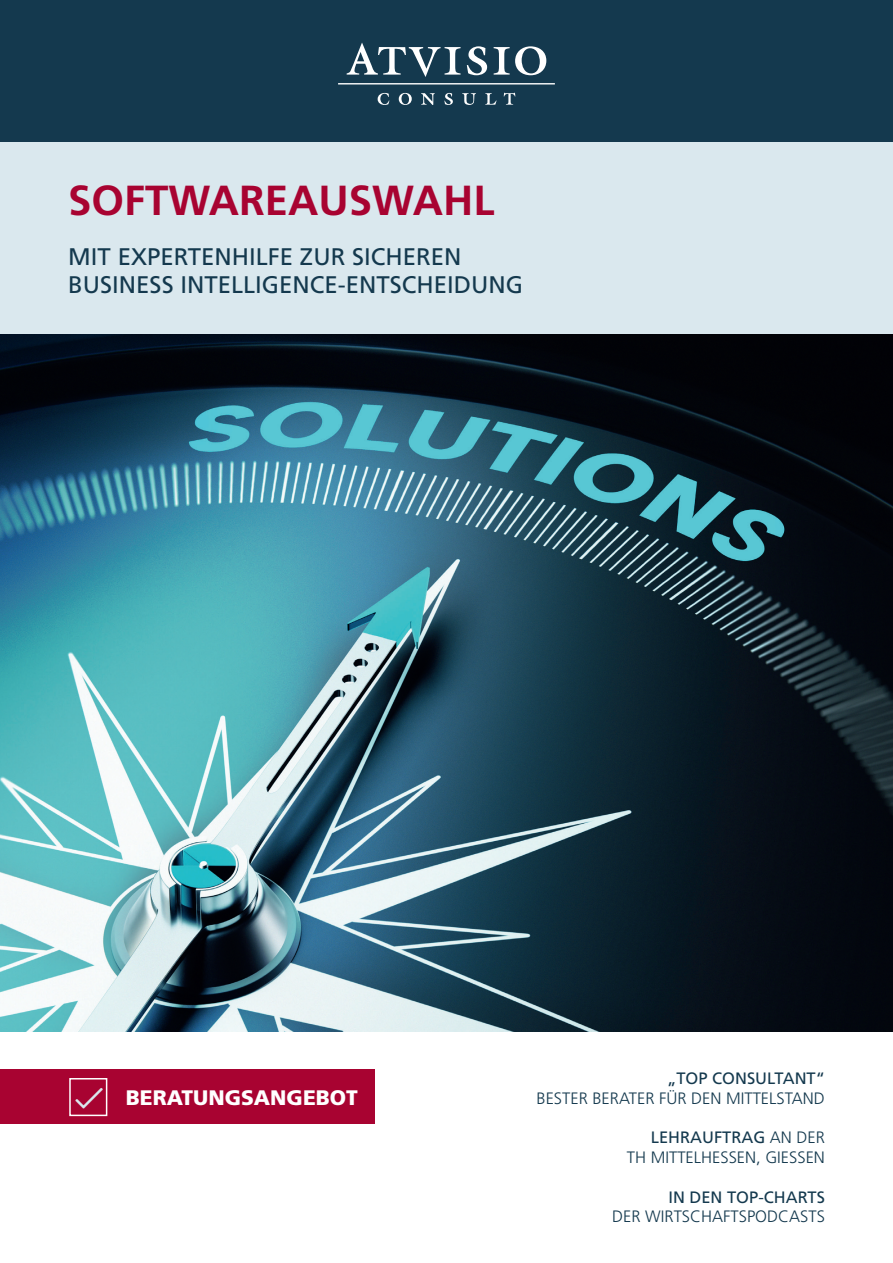
<style>
.page{position:relative;width:893px;height:1263px;background:#fff}
.page>*{position:absolute;margin:0;border:0;box-sizing:border-box;transform-origin:0 0}
.t1{font:700 42px "Frutiger LT Std";color:#a80331}
.t2{font:24px/28.8px "Frutiger LT Std";color:#14394e}
.t3{font:900 21px "Frutiger LT Std";color:#fff}
.t4{font:300 16.5px/19.8px "Frutiger LT Std";color:#14394e;text-align:right}
.t5{font:16.5px "Frutiger LT Std";color:#14394e}
.s1{color:#dae8ee}
.s2{font-weight:400}
</style>
<div class="page">
<img style="left:0;top:334px;width:893px;height:697px">
<div style="left:0;top:0;width:893px;height:142px;background:#14394e"></div>
<div style="left:0;top:142px;width:893px;height:192px;background:#dae8ee"></div>
<svg style="left:467px;top:46px;width:20px;height:29px"></svg>
<svg style="left:494px;top:46px;width:52px;height:29px"></svg>
<svg style="left:347px;top:43px;width:114px;height:34px"></svg>
<svg style="left:378px;top:93px;width:11px;height:12px"></svg>
<svg style="left:399px;top:93px;width:13px;height:12px"></svg>
<svg style="left:421px;top:93px;width:14px;height:12px"></svg>
<svg style="left:444px;top:93px;width:9px;height:12px"></svg>
<svg style="left:462px;top:93px;width:14px;height:12px"></svg>
<svg style="left:485px;top:93px;width:12px;height:12px"></svg>
<svg style="left:504px;top:93px;width:11px;height:12px"></svg>
<hr style="left:338px;top:83px;width:217px;height:1px;background:#fff">
<div style="left:0;top:1070px;width:374px;height:54px;background:#a80331"></div>
<div style="left:69px;top:1078px;width:38px;height:38px;border:2px solid #fff"></div>
<h1 class="t1" style="left:68px;top:176px;width:428px">SOFTWAREAUSWAHL</h1>
<h2 class="t2" style="left:68px;top:242px;width:456px">MIT EXPERTENHILFE ZUR SICHEREN<br>BUSINESS INTELLIGENCE-ENTSCHEIDUNG</h2>
<p class="t3" style="left:75px;top:1085px;width:284px"><span class="s1">★</span> BERATUNGSANGEBOT</p>
<p class="t5" style="left:667px;top:1068px;width:159px">„TOP CONSULTANT“</p>
<p class="t4" style="left:536px;top:1088px;width:290px">BESTER BERATER FÜR DEN MITTELSTAND</p>
<p class="t4" style="left:627px;top:1128px;width:200px"><span class="s2">LEHRAUFTRAG</span> AN DER<br>TH MITTELHESSEN, GIESSEN</p>
<p class="t5" style="left:668px;top:1187px;width:158px">IN DEN TOP-CHARTS</p>
<p class="t4" style="left:612px;top:1207px;width:214px">DER WIRTSCHAFTSPODCASTS</p>
</div>
